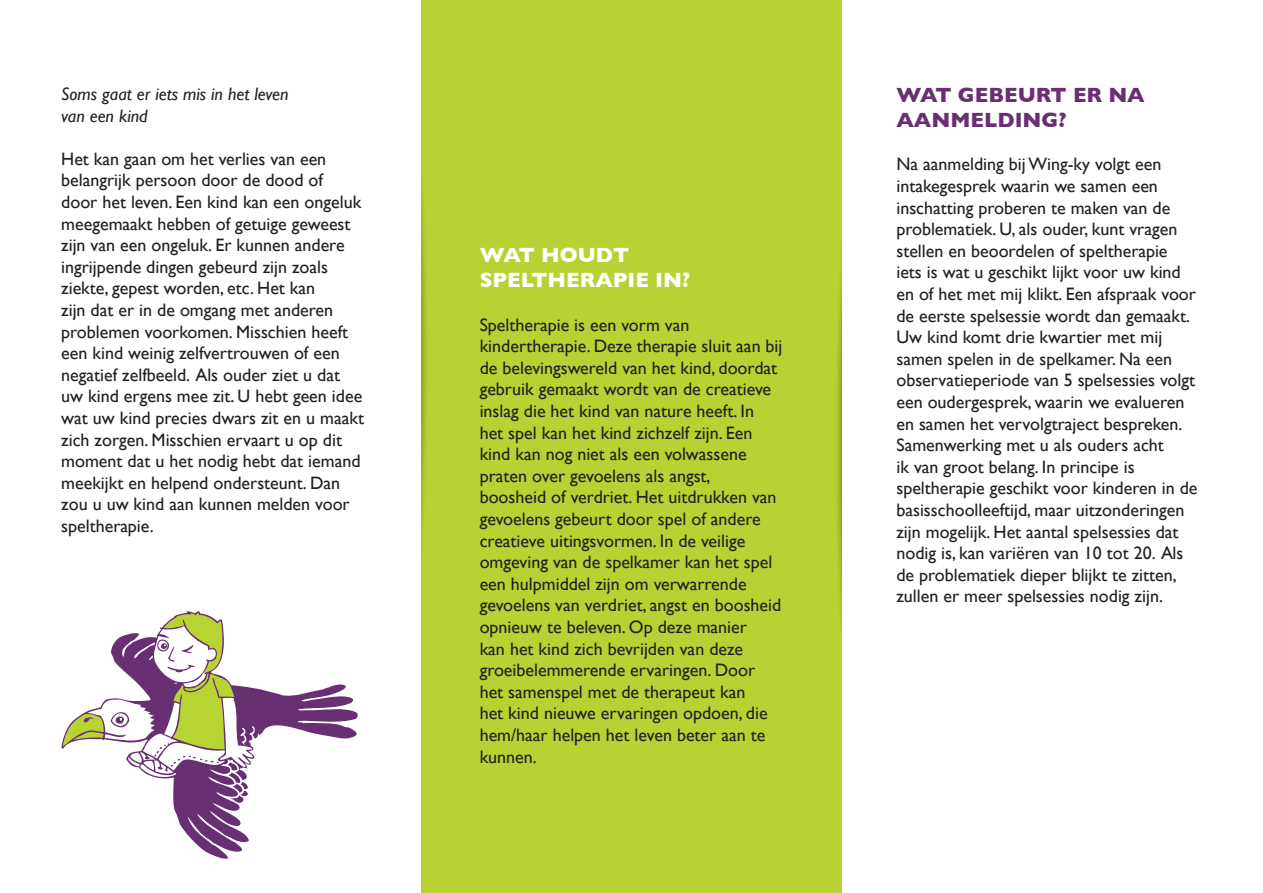
<style>
.page{position:relative;width:1263px;height:893px;background:#fff}
.page>*{position:absolute;margin:0;border:0;box-sizing:border-box;transform-origin:0 0}
.t1{font:700 21px/25.2px "Gill Sans";color:#6a2f72}
.t2{font:700 21px/25.2px "Gill Sans";color:#fff}
.t3{font:18px/21.6px "Gill Sans";color:#231f20}
.t4{font:italic 18px/21.6px "Gill Sans";color:#231f20}
</style>
<div class="page">
<div style="left:421px;top:0;width:421px;height:893px;background:#b7d333"></div>
<svg style="left:61px;top:611px;width:297px;height:248px"></svg>
<img style="left:421px;top:178px;width:5px;height:366px">
<img style="left:837px;top:261px;width:5px;height:366px">
<p class="t4" style="left:61px;top:83px;width:229px">Soms gaat er iets mis in het leven van een kind</p>
<p class="t3" style="left:61px;top:148px;width:304px">Het kan gaan om het verlies van een belangrijk persoon door de dood of<br>door het leven. Een kind kan een ongeluk meegemaakt hebben of getuige geweest zijn van een ongeluk. Er kunnen andere ingrijpende dingen gebeurd zijn zoals ziekte, gepest worden, etc. Het kan<br>zijn dat er in de omgang met anderen problemen voorkomen. Misschien heeft een kind weinig zelfvertrouwen of een negatief zelfbeeld. Als ouder ziet u dat uw kind ergens mee zit. U hebt geen idee wat uw kind precies dwars zit en u maakt zich zorgen. Misschien ervaart u op dit moment dat u het nodig hebt dat iemand meekijkt en helpend ondersteunt. Dan zou u uw kind aan kunnen melden voor speltherapie.</p>
<p class="t2" style="left:480px;top:242px;width:212px">WAT HOUDT<br>SPELTHERAPIE IN?</p>
<p class="t3" style="left:480px;top:313px;width:304px">Speltherapie is een vorm van kindertherapie. Deze therapie sluit aan bij de belevingswereld van het kind, doordat gebruik gemaakt wordt van de creatieve inslag die het kind van nature heeft. In<br>het spel kan het kind zichzelf zijn. Een kind kan nog niet als een volwassene praten over gevoelens als angst,<br>boosheid of verdriet. Het uitdrukken van gevoelens gebeurt door spel of andere creatieve uitingsvormen. In de veilige omgeving van de spelkamer kan het spel een hulpmiddel zijn om verwarrende gevoelens van verdriet, angst en boosheid opnieuw te beleven. Op deze manier<br>kan het kind zich bevrijden van deze groeibelemmerende ervaringen. Door het samenspel met de therapeut kan<br>het kind nieuwe ervaringen opdoen, die hem/haar helpen het leven beter aan te kunnen.</p>
<p class="t1" style="left:896px;top:82px;width:250px">WAT GEBEURT ER NA<br>AANMELDING?</p>
<p class="t3" style="left:896px;top:153px;width:303px">Na aanmelding bij Wing-ky volgt een intakegesprek waarin we samen een inschatting proberen te maken van de problematiek. U, als ouder, kunt vragen stellen en beoordelen of speltherapie iets is wat u geschikt lijkt voor uw kind en of het met mij klikt. Een afspraak voor de eerste spelsessie wordt dan gemaakt.<br>Uw kind komt drie kwartier met mij samen spelen in de spelkamer. Na een observatieperiode van 5 spelsessies volgt een oudergesprek, waarin we evalueren en samen het vervolgtraject bespreken.<br>Samenwerking met u als ouders acht<br>ik van groot belang. In principe is speltherapie geschikt voor kinderen in de basisschoolleeftijd, maar uitzonderingen zijn mogelijk. Het aantal spelsessies dat nodig is, kan variëren van 10 tot 20. Als de problematiek dieper blijkt te zitten, zullen er meer spelsessies nodig zijn.</p>
</div>
